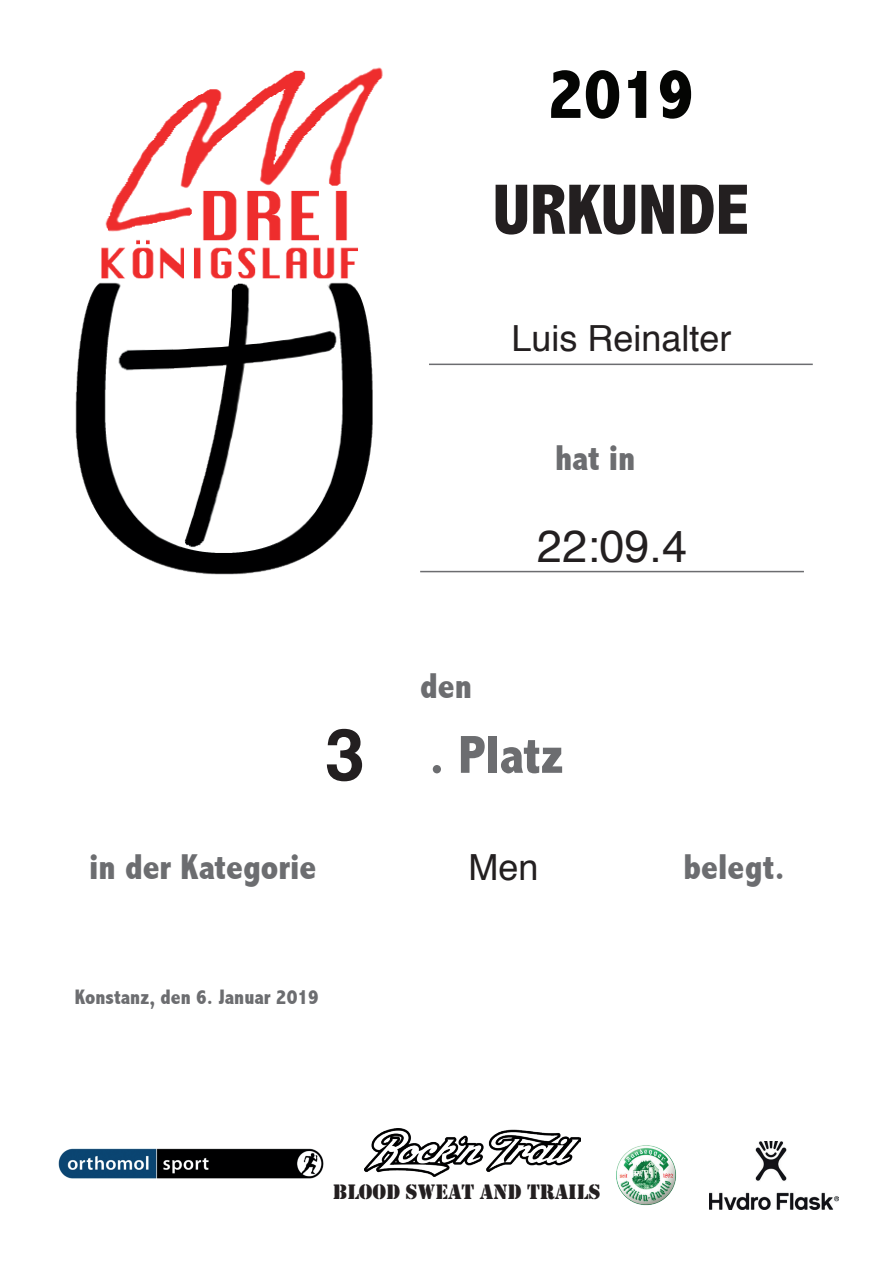
<style>
.page{position:relative;width:893px;height:1263px;background:#fff}
.page>*{position:absolute;margin:0;border:0;box-sizing:border-box;transform-origin:0 0}
.t1{font:800 condensed 72px "Abadi";color:#231f20}
.t2{font:800 condensed 72px "Abadi";color:#040503}
.t3{font:700 72px "Helvetica";color:#231f20}
.t4{font:800 condensed 54px "Abadi";color:#6c6d70}
.t5{font:45px "Helvetica";color:#231f20}
.t6{font:800 condensed 36px "Abadi";color:#6c6d70}
.t7{font:36px "Helvetica";color:#231f20}
.t8{font:21.6px "Stencil";color:#231f20}
.t9{font:800 condensed 21px "Abadi";color:#6c6d70}
</style>
<div class="page">
<hr style="left:429px;top:364px;width:384px;height:1px;background:#6c6d70">
<hr style="left:420px;top:571px;width:384px;height:1px;background:#6c6d70">
<img style="left:75px;top:67px;width:308px;height:508px">
<img style="left:364px;top:1129px;width:216px;height:47px">
<img style="left:59px;top:1149px;width:264px;height:29px">
<img style="left:616px;top:1145px;width:60px;height:61px">
<img style="left:709px;top:1141px;width:130px;height:68px">
<h1 class="t2" style="left:547px;top:55px;width:148px">2019</h1>
<h1 class="t1" style="left:493px;top:171px;width:258px">URKUNDE</h1>
<p class="t7" style="left:511px;top:324px;width:222px">Luis Reinalter</p>
<p class="t6" style="left:555px;top:439px;width:82px">hat in</p>
<h1 class="t3" style="left:325px;top:725px;width:42px">3</h1>
<p class="t5" style="left:537px;top:528px;width:152px">22:09.4</p>
<p class="t6" style="left:420px;top:666px;width:53px">den</p>
<h2 class="t4" style="left:429px;top:726px;width:136px">. Platz</h2>
<p class="t6" style="left:89px;top:847px;width:228px">in der Kategorie</p>
<p class="t6" style="left:683px;top:847px;width:103px">belegt.</p>
<p class="t7" style="left:468px;top:852px;width:72px">Men</p>
<p class="t9" style="left:75px;top:986px;width:245px">Konstanz, den 6. Januar 2019</p>
<p class="t8" style="left:333px;top:1183px;width:269px">BLOOD SWEAT AND TRAILS</p>
</div>
